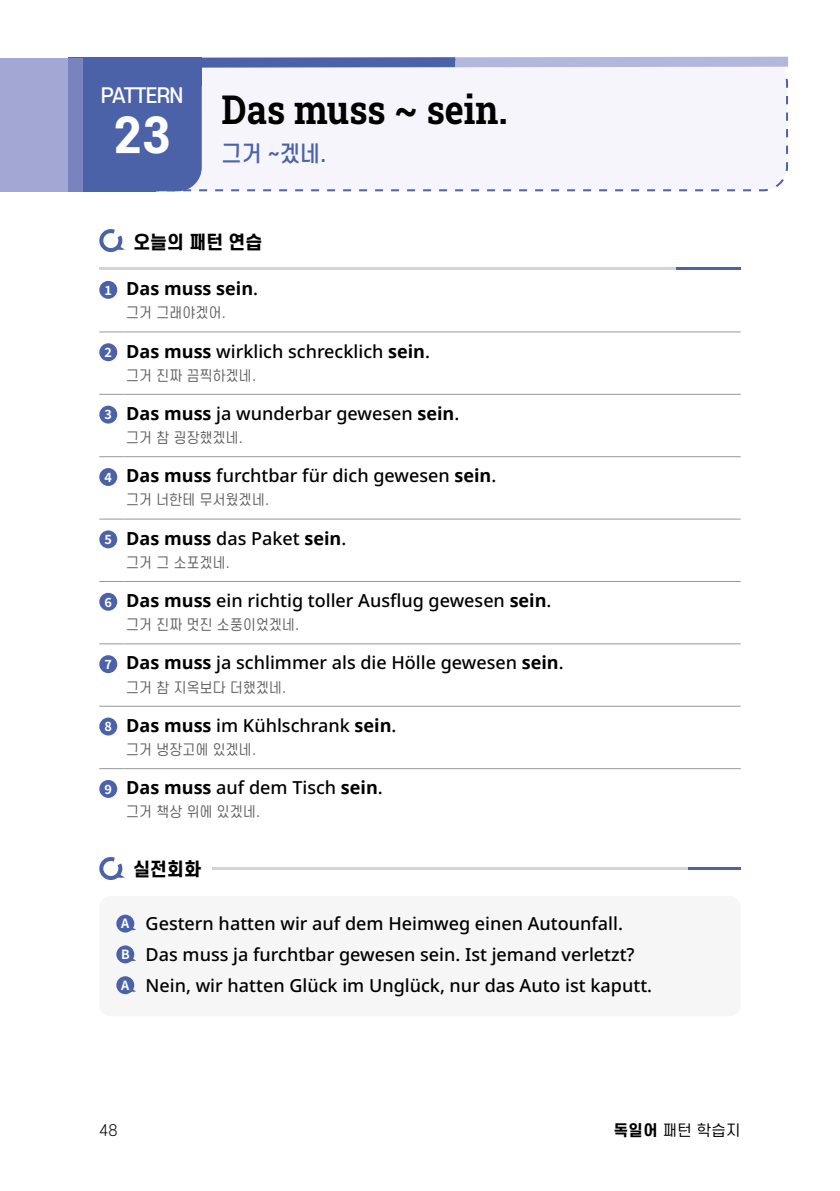
<style>
.page{position:relative;width:840px;height:1191px;background:#fff}
.page>*{position:absolute;margin:0;border:0;box-sizing:border-box;transform-origin:0 0}
.t1{font:40px "Roboto Slab";color:#000;scale:.9 1}
.t2{font:500 22px "S Core Dream 5";color:#4b62a9;scale:.95 1}
.t3{font:500 20px "S Core Dream 5";letter-spacing:-.04em;color:#fff}
.t4{font:500 18px/30.8px "Noto Sans";color:#000}
.t5{font:700 18px "Noto Sans";color:#000}
.t6{font:800 18px "S Core Dream 7";color:#000}
.t7{font:15px "S Core Dream 4";color:#000}
.t8{font:300 15px "S Core Dream 3";color:#000}
.t9{font:14px "S Core Dream 4";letter-spacing:.02em;color:#5f6060;scale:.95 1}
.s1{font-family:"Noto Sans CJ Kkr";font-size:12.6px;color:#fff}
.s2{font-weight:500}
.s3{font-family:"Noto Sans CJ Kkr";font-weight:700;font-size:12.6px;color:#fff}
.s4{font-weight:700}
.s5{font-family:"S Core Dream 7";font-weight:800}
</style>
<div class="page">
<div style="left:65px;top:58px;width:723px;height:134px;background:#f5f5fb"></div>
<div style="left:758px;top:64px;width:26px;height:28px;background:#f5f5fb"></div>
<div style="left:123px;top:57px;width:332px;height:11px;background:#4b62a9"></div>
<div style="left:455px;top:57px;width:332px;height:10px;background:#b4b7dc"></div>
<div style="left:68px;top:58px;width:134px;height:133px;background:#4b62a9;border-radius:24px"></div>
<div style="left:68px;top:58px;width:134px;height:28px;background:#4b62a9"></div>
<div style="left:68px;top:163px;width:88px;height:28px;background:#4b62a9"></div>
<div style="left:0;top:58px;width:68px;height:133px;background:#a3a7d3"></div>
<div style="left:68px;top:58px;width:14px;height:133px;background:#7983bd"></div>
<hr style="left:99px;top:267px;width:641px;height:2px;background:#d3d5d5">
<hr style="left:676px;top:267px;width:64px;height:2px;background:#4b62a9">
<svg style="left:99px;top:229px;width:26px;height:23px"></svg>
<div style="left:99px;top:896px;width:641px;height:120px;background:#f6f6f7;border-radius:11px"></div>
<svg style="left:99px;top:331px;width:24px;height:1px"></svg>
<hr style="left:123px;top:331px;width:617px;height:1px;background:#969798">
<svg style="left:99px;top:394px;width:24px;height:1px"></svg>
<hr style="left:123px;top:394px;width:617px;height:1px;background:#969798">
<svg style="left:99px;top:456px;width:24px;height:1px"></svg>
<hr style="left:123px;top:456px;width:617px;height:1px;background:#969798">
<svg style="left:99px;top:519px;width:24px;height:1px"></svg>
<hr style="left:123px;top:519px;width:617px;height:1px;background:#969798">
<svg style="left:99px;top:581px;width:24px;height:1px"></svg>
<hr style="left:123px;top:581px;width:617px;height:1px;background:#969798">
<svg style="left:99px;top:643px;width:24px;height:1px"></svg>
<hr style="left:123px;top:643px;width:617px;height:1px;background:#969798">
<svg style="left:99px;top:706px;width:24px;height:1px"></svg>
<hr style="left:123px;top:706px;width:617px;height:1px;background:#969798">
<svg style="left:99px;top:768px;width:24px;height:1px"></svg>
<hr style="left:123px;top:768px;width:617px;height:1px;background:#969798">
<div style="left:100px;top:282px;width:16px;height:16px;background:#4b62a9;border-radius:50%"></div>
<div style="left:99px;top:281px;width:18px;height:18px;border:2px solid #4b62a9;border-radius:50%"></div>
<div style="left:100px;top:344px;width:16px;height:16px;background:#4b62a9;border-radius:50%"></div>
<div style="left:99px;top:343px;width:18px;height:18px;border:2px solid #4b62a9;border-radius:50%"></div>
<div style="left:100px;top:406px;width:16px;height:17px;background:#4b62a9;border-radius:50%"></div>
<div style="left:99px;top:406px;width:18px;height:17px;border:2px solid #4b62a9;border-radius:50%"></div>
<div style="left:100px;top:469px;width:16px;height:16px;background:#4b62a9;border-radius:50%"></div>
<div style="left:99px;top:468px;width:18px;height:18px;border:2px solid #4b62a9;border-radius:50%"></div>
<div style="left:100px;top:531px;width:16px;height:16px;background:#4b62a9;border-radius:50%"></div>
<div style="left:99px;top:530px;width:18px;height:18px;border:2px solid #4b62a9;border-radius:50%"></div>
<div style="left:100px;top:593px;width:16px;height:17px;background:#4b62a9;border-radius:50%"></div>
<div style="left:99px;top:593px;width:18px;height:18px;border:2px solid #4b62a9;border-radius:50%"></div>
<div style="left:100px;top:656px;width:16px;height:16px;background:#4b62a9;border-radius:50%"></div>
<div style="left:99px;top:655px;width:18px;height:18px;border:2px solid #4b62a9;border-radius:50%"></div>
<div style="left:100px;top:718px;width:16px;height:16px;background:#4b62a9;border-radius:50%"></div>
<div style="left:99px;top:717px;width:18px;height:18px;border:2px solid #4b62a9;border-radius:50%"></div>
<div style="left:100px;top:780px;width:16px;height:17px;background:#4b62a9;border-radius:50%"></div>
<div style="left:99px;top:780px;width:18px;height:18px;border:2px solid #4b62a9;border-radius:50%"></div>
<svg style="left:99px;top:857px;width:26px;height:23px"></svg>
<hr style="left:212px;top:867px;width:528px;height:2px;background:#d3d5d5">
<hr style="left:687px;top:867px;width:53px;height:2px;background:#4b62a9">
<svg style="left:130px;top:924px;width:6px;height:7px"></svg>
<div style="left:117px;top:915px;width:16px;height:16px;background:#4b62a9;border-radius:50%"></div>
<div style="left:116px;top:914px;width:18px;height:18px;border:2px solid #4b62a9;border-radius:50%"></div>
<svg style="left:131px;top:955px;width:5px;height:6px"></svg>
<div style="left:117px;top:946px;width:16px;height:16px;background:#4b62a9;border-radius:50%"></div>
<div style="left:116px;top:945px;width:18px;height:18px;border:2px solid #4b62a9;border-radius:50%"></div>
<svg style="left:131px;top:986px;width:5px;height:6px"></svg>
<div style="left:117px;top:977px;width:16px;height:16px;background:#4b62a9;border-radius:50%"></div>
<div style="left:116px;top:976px;width:18px;height:18px;border:2px solid #4b62a9;border-radius:50%"></div>
<p class="t3" style="left:101px;top:81px;width:84px">PATTERN</p>
<h1 class="t1" style="left:221px;top:82px;width:319px">Das muss ~ sein.</h1>
<p class="t2" style="left:113px;top:138px;width:226px"><sup>23</sup> 그거 ~겠네.</p>
<p class="t6" style="left:133px;top:229px;width:130px">오늘의 패턴 연습</p>
<p class="t5" style="left:104px;top:276px;width:155px"><span class="s1">1</span> Das muss sein<span class="s2">.</span></p>
<p class="t9" style="left:126px;top:303px;width:106px">그거 그래야겠어.</p>
<p class="t4" style="left:104px;top:336px;width:327px"><span class="s3">2</span> <span class="s4">Das muss</span> wirklich schrecklich <span class="s4">sein</span>.</p>
<p class="t9" style="left:126px;top:365px;width:138px">그거 진짜 끔찍하겠네.</p>
<p class="t4" style="left:104px;top:398px;width:356px"><span class="s3">3</span> <span class="s4">Das muss</span> ja wunderbar gewesen <span class="s4">sein</span>.</p>
<p class="t9" style="left:126px;top:428px;width:124px">그거 참 굉장했겠네.</p>
<p class="t4" style="left:104px;top:460px;width:393px"><span class="s3">4</span> <span class="s4">Das muss</span> furchtbar für dich gewesen <span class="s4">sein</span>.</p>
<p class="t9" style="left:126px;top:490px;width:152px">그거 너한테 무서웠겠네.</p>
<p class="t5" style="left:104px;top:525px;width:243px"><span class="s1">5</span> Das muss <span class="s2">das Paket</span> sein<span class="s2">.</span></p>
<p class="t9" style="left:126px;top:552px;width:111px">그거 그 소포겠네.</p>
<p class="t4" style="left:104px;top:585px;width:448px"><span class="s3">6</span> <span class="s4">Das muss</span> ein richtig toller Ausflug gewesen <span class="s4">sein</span>.</p>
<p class="t9" style="left:126px;top:615px;width:183px">그거 진짜 멋진 소풍이었겠네.</p>
<p class="t4" style="left:104px;top:648px;width:460px"><span class="s3">7</span> <span class="s4">Das muss</span> ja schlimmer als die Hölle gewesen <span class="s4">sein</span>.</p>
<p class="t9" style="left:126px;top:677px;width:170px">그거 참 지옥보다 더했겠네.</p>
<p class="t4" style="left:104px;top:710px;width:293px"><span class="s3">8</span> <span class="s4">Das muss</span> im Kühlschrank <span class="s4">sein</span>.</p>
<p class="t9" style="left:126px;top:739px;width:138px">그거 냉장고에 있겠네.</p>
<p class="t4" style="left:104px;top:772px;width:279px"><span class="s3">9</span> <span class="s4">Das muss</span> auf dem Tisch <span class="s4">sein</span>.</p>
<p class="t9" style="left:126px;top:802px;width:142px">그거 책상 위에 있겠네.</p>
<p class="t6" style="left:133px;top:856px;width:69px">실전회화</p>
<p class="t4" style="left:121px;top:908px;width:532px"><span class="s3">A</span> Gestern hatten wir auf dem Heimweg einen Autounfall.<br><span class="s3">B</span> Das muss ja furchtbar gewesen sein. Ist jemand verletzt?<br><span class="s3">A</span> Nein, wir hatten Glück im Unglück, nur das Auto ist kaputt.</p>
<p class="t8" style="left:99px;top:1120px;width:20px">48</p>
<p class="t7" style="left:613px;top:1120px;width:128px"><span class="s5">독일어</span> 패턴 학습지</p>
</div>
